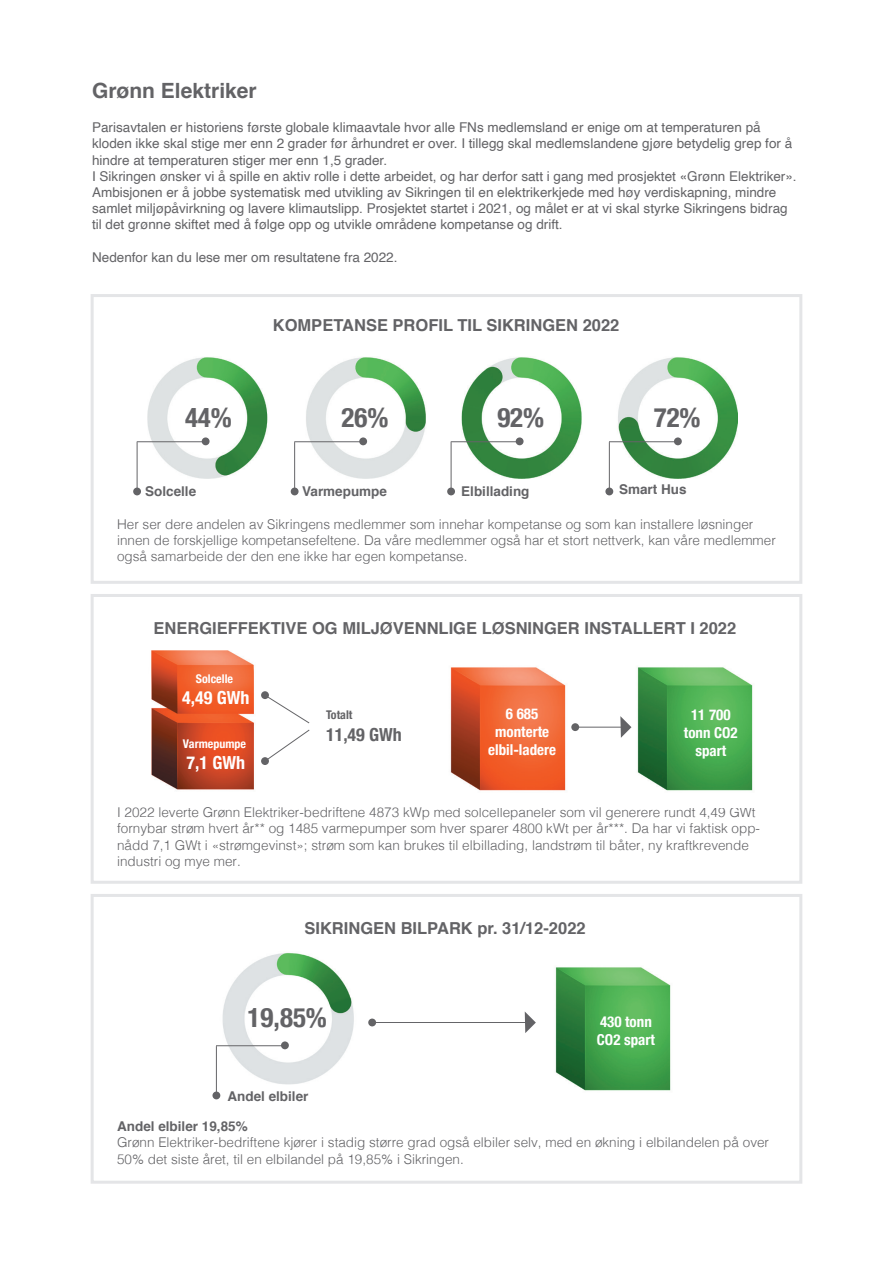
<style>
.page{position:relative;width:893px;height:1263px;background:#fff}
.page>*{position:absolute;margin:0;border:0;box-sizing:border-box;transform-origin:0 0}
.t1{font:700 condensed 27px "Helvetica Neue";color:#636366}
.t2{font:700 21px "Helvetica";color:#636366}
.t3{font:700 condensed 18px "Helvetica Neue";color:#fff}
.t4{font:700 condensed 18px "Helvetica Neue";color:#636366}
.t5{font:700 16.5px "Helvetica";color:#636366}
.t6{font:700 condensed 15px/18px "Helvetica Neue";color:#fff;text-align:center}
.t7{font:300 13.5px/16.2px "Helvetica";color:#636366}
.t8{font:13.5px/16.2px "Helvetica";color:#636366}
.t9{font:700 13.5px "Helvetica";color:#636366}
.t10{font:700 condensed 12px "Helvetica Neue";color:#fff}
.t11{font:700 condensed 12px "Helvetica Neue";color:#636366}
</style>
<div class="page">
<img style="left:555px;top:967px;width:116px;height:124px">
<img style="left:151px;top:650px;width:118px;height:140px">
<div style="left:91px;top:294px;width:711px;height:290px;border:3px solid #e4e5e7"></div>
<div style="left:91px;top:594px;width:711px;height:290px;border:3px solid #e4e5e7"></div>
<div style="left:91px;top:894px;width:711px;height:290px;border:3px solid #e4e5e7"></div>
<img style="left:147px;top:357px;width:591px;height:121px">
<img style="left:215px;top:953px;width:139px;height:131px">
<div style="left:133px;top:487px;width:8px;height:8px;background:#636366;border-radius:50%"></div>
<hr style="left:137px;top:442px;width:1px;height:48px;background:#656568">
<hr style="left:137px;top:441px;width:69px;height:1px;background:#656568">
<div style="left:202px;top:437px;width:8px;height:8px;background:#636366;border-radius:50%"></div>
<div style="left:291px;top:487px;width:8px;height:8px;background:#636366;border-radius:50%"></div>
<hr style="left:294px;top:442px;width:1px;height:48px;background:#656568">
<hr style="left:294px;top:441px;width:70px;height:1px;background:#656568">
<div style="left:359px;top:437px;width:8px;height:8px;background:#636366;border-radius:50%"></div>
<div style="left:447px;top:487px;width:8px;height:8px;background:#636366;border-radius:50%"></div>
<hr style="left:451px;top:442px;width:1px;height:48px;background:#656568">
<hr style="left:451px;top:441px;width:69px;height:1px;background:#656568">
<div style="left:516px;top:437px;width:8px;height:8px;background:#636366;border-radius:50%"></div>
<div style="left:605px;top:487px;width:8px;height:8px;background:#636366;border-radius:50%"></div>
<hr style="left:609px;top:442px;width:1px;height:48px;background:#656568">
<hr style="left:609px;top:441px;width:70px;height:1px;background:#656568">
<div style="left:674px;top:437px;width:8px;height:8px;background:#636366;border-radius:50%"></div>
<div style="left:261px;top:691px;width:8px;height:8px;background:#636366;border-radius:50%"></div>
<div style="left:261px;top:757px;width:8px;height:8px;background:#636366;border-radius:50%"></div>
<svg style="left:265px;top:695px;width:45px;height:28px"></svg>
<svg style="left:264px;top:729px;width:46px;height:33px"></svg>
<img style="left:450px;top:667px;width:123px;height:124px">
<img style="left:631px;top:667px;width:122px;height:124px">
<div style="left:571px;top:723px;width:8px;height:8px;background:#636366;border-radius:50%"></div>
<hr style="left:575px;top:727px;width:48px;height:1px;background:#656568">
<svg style="left:620px;top:716px;width:11px;height:22px"></svg>
<div style="left:212px;top:1091px;width:8px;height:8px;background:#636366;border-radius:50%"></div>
<hr style="left:216px;top:1046px;width:1px;height:48px;background:#656568">
<hr style="left:216px;top:1045px;width:70px;height:1px;background:#656568">
<div style="left:281px;top:1041px;width:8px;height:8px;background:#636366;border-radius:50%"></div>
<div style="left:368px;top:1018px;width:8px;height:8px;background:#636366;border-radius:50%"></div>
<hr style="left:372px;top:1022px;width:158px;height:1px;background:#656568">
<svg style="left:525px;top:1012px;width:11px;height:21px"></svg>
<h2 class="t2" style="left:92px;top:74px;width:166px">Grønn Elektriker</h2>
<p class="t8" style="left:92px;top:120px;width:706px">Parisavtalen er historiens første globale klimaavtale hvor alle FNs medlemsland er enige om at temperaturen på kloden ikke skal stige mer enn 2 grader før århundret er over. I tillegg skal medlemslandene gjøre betydelig grep for å hindre at temperaturen stiger mer enn 1,5 grader.<br>I Sikringen ønsker vi å spille en aktiv rolle i dette arbeidet, og har derfor satt i gang med prosjektet «Grønn Elektriker».<br>Ambisjonen er å jobbe systematisk med utvikling av Sikringen til en elektrikerkjede med høy verdiskapning, mindre samlet miljøpåvirkning og lavere klimautslipp. Prosjektet startet i 2021, og målet er at vi skal styrke Sikringens bidrag til det grønne skiftet med å følge opp og utvikle områdene kompetanse og drift.</p>
<p class="t8" style="left:92px;top:249px;width:307px">Nedenfor kan du lese mer om resultatene fra 2022.</p>
<p class="t5" style="left:273px;top:312px;width:348px">KOMPETANSE PROFIL TIL SIKRINGEN 2022</p>
<h1 class="t1" style="left:185px;top:395px;width:48px">44%</h1>
<h1 class="t1" style="left:341px;top:395px;width:48px">26%</h1>
<h1 class="t1" style="left:497px;top:395px;width:48px">92%</h1>
<h1 class="t1" style="left:654px;top:395px;width:48px">72%</h1>
<p class="t9" style="left:302px;top:481px;width:86px">Varmepumpe</p>
<p class="t9" style="left:461px;top:481px;width:70px">Elbillading</p>
<p class="t9" style="left:619px;top:479px;width:69px">Smart Hus</p>
<p class="t7" style="left:117px;top:515px;width:660px">Her ser dere andelen av Sikringens medlemmer som innehar kompetanse og som kan installere løsninger innen de forskjellige kompetansefeltene. Da våre medlemmer også har et stort nettverk, kan våre medlemmer også samarbeide der den ene ikke har egen kompetanse.</p>
<p class="t9" style="left:145px;top:481px;width:53px">Solcelle</p>
<p class="t5" style="left:153px;top:615px;width:584px">ENERGIEFFEKTIVE OG MILJØVENNLIGE LØSNINGER INSTALLERT I 2022</p>
<p class="t10" style="left:196px;top:668px;width:39px">Solcelle</p>
<h3 class="t3" style="left:182px;top:682px;width:69px">4,49 GWh</h3>
<p class="t10" style="left:183px;top:734px;width:65px">Varmepumpe</p>
<h3 class="t3" style="left:186px;top:748px;width:60px">7,1 GWh</h3>
<p class="t11" style="left:326px;top:705px;width:28px">Totalt</p>
<h3 class="t4" style="left:326px;top:720px;width:77px">11,49 GWh</h3>
<p class="t6" style="left:488px;top:704px;width:69px">6 685 monterte elbil-ladere</p>
<p class="t6" style="left:684px;top:704px;width:55px">11 700 tonn CO2 spart</p>
<p class="t7" style="left:117px;top:803px;width:644px">I 2022 leverte Grønn Elektriker-bedriftene 4873 kWp med solcellepaneler som vil generere rundt 4,49 GWt fornybar strøm hvert år** og 1485 varmepumper som hver sparer 4800 kWt per år***. Da har vi faktisk opp&shy;nådd 7,1 GWt i «strømgevinst»; strøm som kan brukes til elbillading, landstrøm til båter, ny kraftkrevende industri og mye mer.</p>
<p class="t5" style="left:304px;top:915px;width:283px">SIKRINGEN BILPARK pr. 31/12-2022</p>
<h1 class="t1" style="left:248px;top:995px;width:81px">19,85%</h1>
<p class="t9" style="left:227px;top:1085px;width:83px">Andel elbiler</p>
<p class="t6" style="left:597px;top:1011px;width:60px;text-align:left">430 tonn<br>CO2 spart</p>
<p class="t9" style="left:117px;top:1115px;width:132px">Andel elbiler 19,85%</p>
<p class="t7" style="left:117px;top:1133px;width:653px">Grønn Elektriker-bedriftene kjører i stadig større grad også elbiler selv, med en økning i elbilandelen på over<br>50% det siste året, til en elbilandel på 19,85% i Sikringen.</p>
</div>
